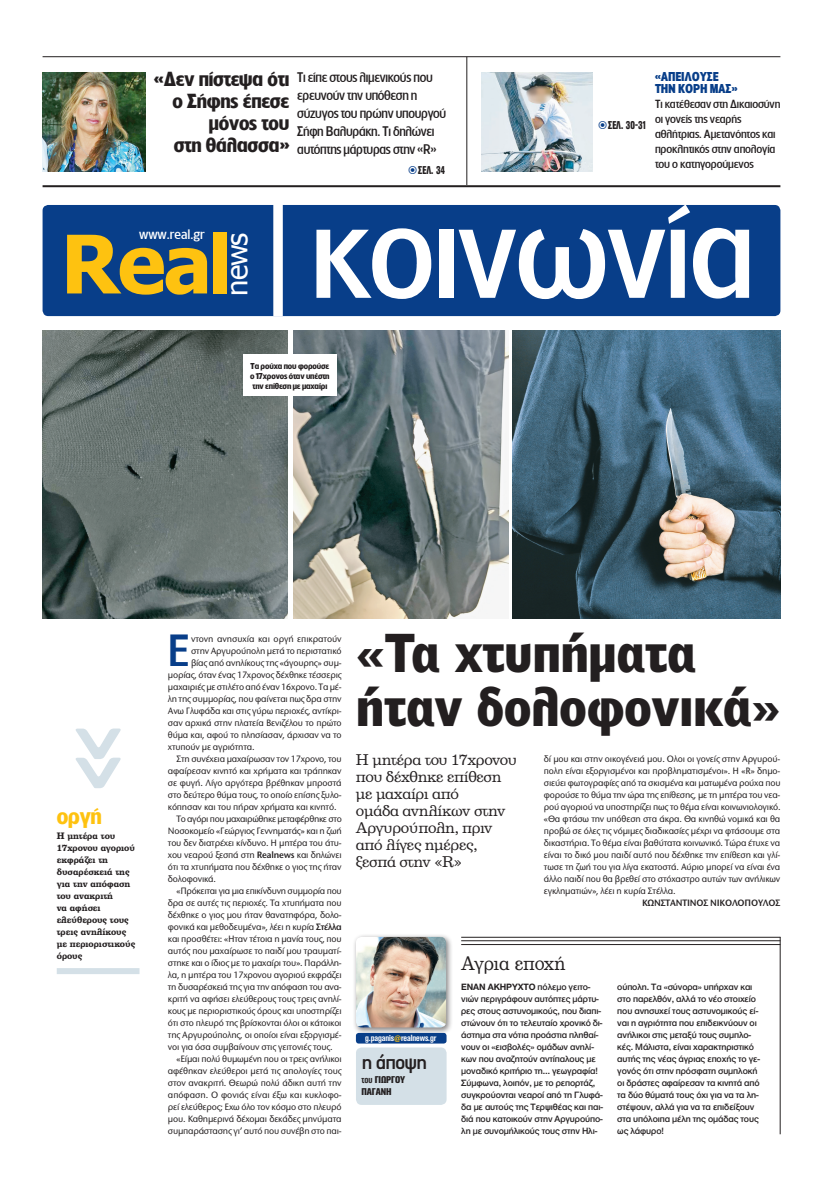
<style>
.page{position:relative;width:823px;height:1191px;background:#fff}
.page>*{position:absolute;margin:0;border:0;box-sizing:border-box;transform-origin:0 0}
.t1{font:500 124px "PF Lounge";letter-spacing:-.01em;color:#fff}
.t2{font:700 80.7px "Tahoma";color:#fec210}
.NEW_Titlos_55pt{font:900 52px/54px "PF Bell Gothic Text";letter-spacing:-.01em;color:#231f20;scale:.96 1}
.NEW_keimeno{font:500 42px "PF Lounge";color:#083e89}
.t3{font:29.1px "Tahoma";color:#fff}
.t4{font:500 22.4px "PF Handbook Pro";letter-spacing:-.04em;color:#231f20}
.New_motto_Distilo{font:700 21px "PF Lounge";color:#fec210}
.t5{font:700 19px/22px "PF Lounge";letter-spacing:-.01em;color:#231f20;text-align:right}
.t6{font:19px "PF Clarendon";letter-spacing:-.02em;color:#231f20;scale:.9 1}
.NEW_ypotitlos15pt{font:15px/17px "PF Clarendon";letter-spacing:-.02em;color:#231f20}
.NEW_ypotitlos15pt-2{font:500 13px/18px "PF Lounge";letter-spacing:-.025em;color:#231f20;scale:.96 1}
.t7{font:500 12.8px "PF Lounge";color:#fff}
.NEW_ypotitlos15pt-3{font:700 12px "PF Lounge";letter-spacing:-.01em;color:#083e89;scale:.96 1}
.t8{font:900 11.6px "PF Akzidenz Text Cond";color:#231f20;scale:.81 1}
.NEW_ypotitlos15pt-4{font:500 11px/15px "PF Lounge";letter-spacing:-.015em;color:#231f20}
.t9{font:900 10px/12px "PF Akzidenz Text Cond";letter-spacing:-.01em;color:#231f20}
.NEW_keimeno_esoxi_co{font:500 9.6px/12px "Stone Sans ITC Hel";letter-spacing:-.02em;color:#231f20;text-align:justify;scale:.96 1}
.NEW_keimeno-2{font:500 9.6px "Stone Sans ITC Hel";letter-spacing:-.02em;color:#231f20;scale:.96 1}
.NEW_keimeno_esoxi_co-2{font:600 9.6px "Stone Sans ITC Hel";letter-spacing:-.02em;color:#231f20;scale:.96 1}
.NEW_keimeno_Apopsi{font:500 9.5px/12px "Helvetica Neue Greek";letter-spacing:-.01em;color:#231f20}
.New_motto_Distilo-2{font:700 9px/12px "PF Clarendon";color:#231f20;scale:.94 1}
.t10{font:700 9px "PF Akzidenz Text Cond";letter-spacing:-.01em;color:#fff}
.NEW_Lezanta{font:700 8px "PF Lounge";letter-spacing:-.02em;color:#231f20}
.s1{font-weight:600}
.s2{color:#fec210}
.s3{font-weight:700}
</style>
<div class="page">
<hr style="left:43px;top:56px;width:737px;height:1px;background:#231f20">
<hr style="left:43px;top:185px;width:737px;height:2px;background:#231f20">
<img style="left:512px;top:330px;width:268px;height:288px">
<img style="left:293px;top:330px;width:215px;height:288px">
<img style="left:43px;top:330px;width:244px;height:288px">
<div style="left:43px;top:205px;width:737px;height:111px;background:#083e89;border-radius:6px"></div>
<div style="left:273px;top:203px;width:9px;height:113px;background:#fff"></div>
<hr style="left:466px;top:57px;width:1px;height:128px;background:#231f20">
<div style="left:356px;top:1047px;width:90px;height:58px;background:#d4e0e7;border-radius:6px"></div>
<div style="left:352px;top:933px;width:101px;height:102px;background:#231f20;opacity:.55"></div>
<img style="left:356px;top:937px;width:90px;height:90px">
<div style="left:356px;top:1033px;width:90px;height:10px;background:#083e89;border-radius:3px"></div>
<hr style="left:461px;top:937px;width:319px;height:1px;background:#231f20">
<hr style="left:461px;top:940px;width:319px;height:1px;background:#231f20">
<hr style="left:461px;top:944px;width:319px;height:1px;background:#231f20">
<hr style="left:779px;top:937px;width:1px;height:197px;background:#231f20">
<div style="left:57px;top:968px;width:82px;height:6px;background:#d4e0e7"></div>
<svg style="left:75px;top:728px;width:46px;height:60px"></svg>
<div style="left:243px;top:354px;width:93px;height:42px;background:#fff"></div>
<img style="left:481px;top:72px;width:111px;height:99px">
<img style="left:43px;top:72px;width:103px;height:99px">
<p class="t5" style="left:154px;top:68px;width:137px">«Δεν πίστεψα ότι ο Σήφης έπεσε μόνος του</p>
<p class="t5" style="left:174px;top:134px;width:117px">στη θάλασσα»</p>
<p class="NEW_ypotitlos15pt-2" style="left:297px;top:68px;width:157px">Τι είπε στους λιμενικούς που ερευνούν την υπόθεση η σύζυγος του πρώην υπουργού<br>Σήφη Βαλυράκη. Τι δηλώνει αυτόπτης μάρτυρας στην «R»</p>
<p class="NEW_ypotitlos15pt-3" style="left:654px;top:70px;width:68px">«ΑΠΕΙΛΟΥΣΕ</p>
<p class="NEW_ypotitlos15pt-3" style="left:654px;top:82px;width:87px">ΤΗΝ ΚΟΡΗ ΜΑΣ»</p>
<p class="NEW_ypotitlos15pt-4" style="left:654px;top:96px;width:127px">Τι κατέθεσαν στη Δικαιοσύνη οι γονείς της νεαρής αθλήτριας. Αμετανόητος και προκλητικός στην απολογία του ο κατηγορούμενος</p>
<p class="t8" style="left:608px;top:119px;width:49px">ΣΕΛ. 30-31</p>
<p class="t8" style="left:418px;top:164px;width:35px">ΣΕΛ. 34</p>
<p class="t7" style="left:139px;top:227px;width:67px">www.real.gr</p>
<p class="t2" style="left:61px;top:207px;width:173px">Real</p>
<p class="t3" style="left:217px;top:296px;width:65px;rotate:-90deg">news</p>
<p class="t1" style="left:309px;top:182px;width:448px">κοινωνία</p>
<p class="NEW_Lezanta" style="left:250px;top:361px;width:80px">Τα ρούχα που φορούσε</p>
<p class="NEW_Lezanta" style="left:250px;top:371px;width:81px">ο 17χρονος όταν υπέστη</p>
<p class="NEW_Lezanta" style="left:252px;top:381px;width:76px">την επίθεση με μαχαίρι</p>
<p class="New_motto_Distilo" style="left:57px;top:804px;width:46px">oργή</p>
<p class="New_motto_Distilo-2" style="left:57px;top:830px;width:85px">Η μητέρα του<br>17χρονου αγοριού εκφράζει τη δυσαρέσκειά της για την απόφαση του ανακριτή<br>να αφήσει ελεύθερους τους τρεις ανηλίκους με περιοριστικούς όρους</p>
<p class="NEW_keimeno" style="left:168px;top:627px;width:23px">Ε</p>
<p class="NEW_keimeno-2" style="left:191px;top:633px;width:158px">ντονη ανησυχία και οργή επικρατούν</p>
<p class="NEW_keimeno-2" style="left:191px;top:645px;width:158px">στην Αργυρούπολη μετά το περιστατικό</p>
<p class="NEW_keimeno-2" style="left:191px;top:657px;width:158px">βίας από ανηλίκους της «άγουρης» συμ-</p>
<p class="NEW_keimeno-2" style="left:168px;top:669px;width:182px">μορίας, όταν ένας 17χρονος δέχθηκε τέσσερις</p>
<p class="NEW_keimeno-2" style="left:168px;top:681px;width:182px">μαχαιριές με στιλέτο από έναν 16χρονο. Τα μέ-</p>
<p class="NEW_keimeno-2" style="left:168px;top:693px;width:182px">λη της συμμορίας, που φαίνεται πως δρα στην</p>
<p class="NEW_keimeno-2" style="left:168px;top:705px;width:182px">Ανω Γλυφάδα και στις γύρω περιοχές, αντίκρι-</p>
<p class="NEW_keimeno-2" style="left:168px;top:717px;width:182px">σαν αρχικά στην πλατεία Βενιζέλου το πρώτο</p>
<p class="NEW_keimeno-2" style="left:168px;top:729px;width:182px">θύμα και, αφού το πλησίασαν, άρχισαν να το</p>
<p class="NEW_keimeno-2" style="left:168px;top:741px;width:92px">χτυπούν με αγριότητα.</p>
<p class="NEW_keimeno_esoxi_co" style="left:168px;top:753px;width:182px;text-indent:9px">Στη συνέχεια μαχαίρωσαν τον 17χρονο, του αφαίρεσαν κινητό και χρήματα και τράπηκαν σε φυγή. Λίγο αργότερα βρέθηκαν μπροστά στο δεύτερο θύμα τους, το οποίο επίσης ξυλο&shy;κόπησαν και του πήραν χρήματα και κινητό.</p>
<p class="NEW_keimeno_esoxi_co" style="left:168px;top:813px;width:182px;text-indent:9px">Το αγόρι που μαχαιρώθηκε μεταφέρθηκε στο Νοσοκομείο «Γεώργιος Γεννηματάς» και η ζωή του δεν διατρέχει κίνδυνο. Η μητέρα του άτυ&shy;χου νεαρού ξεσπά στη <span class="s1">Realnews</span> και δηλώνει ότι τα χτυπήματα που δέχθηκε ο γιος της ήταν δολοφονικά.</p>
<p class="NEW_keimeno_esoxi_co" style="left:168px;top:885px;width:182px;text-indent:9px">«Πρόκειται για μια επικίνδυνη συμμορία που δρα σε αυτές τις περιοχές. Τα χτυπήματα που δέχθηκε ο γιος μου ήταν θανατηφόρα, δολο&shy;φονικά και μεθοδευμένα», λέει η κυρία <span class="s1">Στέλλα </span>και προσθέτει: «Ηταν τέτοια η μανία τους, που αυτός που μαχαίρωσε το παιδί μου τραυματί&shy;στηκε και ο ίδιος με το μαχαίρι του». Παράλλη&shy;λα, η μητέρα του 17χρονου αγοριού εκφράζει τη δυσαρέσκειά της για την απόφαση του ανα&shy;κριτή να αφήσει ελεύθερους τους τρεις ανηλί&shy;κους με περιοριστικούς όρους και υποστηρίζει ότι στο πλευρό της βρίσκονται όλοι οι κάτοικοι της Αργυρούπολης, οι οποίοι είναι εξοργισμέ&shy;νοι για όσα συμβαίνουν στις γειτονιές τους.</p>
<p class="NEW_keimeno_esoxi_co" style="left:168px;top:1053px;width:182px;text-indent:9px">«Είμαι πολύ θυμωμένη που οι τρεις ανήλικοι αφέθηκαν ελεύθεροι μετά τις απολογίες τους στον ανακριτή. Θεωρώ πολύ άδικη αυτή την απόφαση. Ο φονιάς είναι έξω και κυκλοφο&shy;ρεί ελεύθερος; Εχω όλο τον κόσμο στο πλευρό μου. Καθημερινά δέχομαι δεκάδες μηνύματα συμπαράστασης γι’ αυτό που συνέβη στο παι-</p>
<p class="NEW_Titlos_55pt" style="left:356px;top:624px;width:443px">«Τα χτυπήματα ήταν δολοφονικά»</p>
<p class="NEW_ypotitlos15pt" style="left:356px;top:752px;width:162px">Η μητέρα του 17χρονου που δέχθηκε επίθεση με μαχαίρι από<br>ομάδα ανηλίκων στην<br>Αργυρούπολη, πριν από λίγες ημέρες, ξεσπά στην «R»</p>
<p class="NEW_keimeno_esoxi_co" style="left:543px;top:753px;width:248px">δί μου και στην οικογένειά μου. Ολοι οι γονείς στην Αργυρού&shy;πολη είναι εξοργισμένοι και προβληματισμένοι». Η «R» δημο&shy;σιεύει φωτογραφίες από τα σκισμένα και ματωμένα ρούχα που φορούσε το θύμα την ώρα της επίθεσης, με τη μητέρα του νεα&shy;ρού αγοριού να υποστηρίζει πως το θέμα είναι κοινωνιολογικό. «Θα φτάσω την υπόθεση στα άκρα. Θα κινηθώ νομικά και θα προβώ σε όλες τις νόμιμες διαδικασίες μέχρι να φτάσουμε στα δικαστήρια. Το θέμα είναι βαθύτατα κοινωνικό. Τώρα έτυχε να είναι το δικό μου παιδί αυτό που δέχθηκε την επίθεση και γλί&shy;τωσε τη ζωή του για λίγα εκατοστά. Αύριο μπορεί να είναι ένα άλλο παιδί που θα βρεθεί στο στόχαστρο αυτών των ανήλικων εγκληματιών», λέει η κυρία Στέλλα.</p>
<p class="NEW_keimeno_esoxi_co-2" style="left:641px;top:897px;width:145px">ΚΩΝΣΤΑΝΤΙΝΟΣ ΝΙΚΟΛΟΠΟΥΛΟΣ</p>
<p class="t10" style="left:365px;top:1033px;width:73px">g.paganis<span class="s2">@</span>realnews.gr</p>
<p class="t4" style="left:361px;top:1048px;width:67px">η άποψη</p>
<p class="t9" style="left:361px;top:1074px;width:45px"><span class="s3">του</span> ΓΙΩΡΓΟY<br>ΠΑΓΑΝΗ</p>
<p class="t6" style="left:461px;top:953px;width:118px">Αγρια εποχή</p>
<p class="NEW_keimeno_Apopsi" style="left:461px;top:981px;width:143px"><span class="s3">ΕΝΑΝ ΑΚΉΡΥΧΤΟ</span> πόλεμο γειτο&shy;νιών περιγράφουν αυτόπτες μάρτυ&shy;ρες στους αστυνομικούς, που διαπι&shy;στώνουν ότι το τελευταίο χρονικό δι&shy;άστημα στα νότια προάστια πληθαί&shy;νουν οι «εισβολές» ομάδων ανηλί&shy;κων που αναζητούν αντίπαλους με μοναδικό κριτήριο τη… γεωγραφία!<br>Σύμφωνα, λοιπόν, με το ρεπορτάζ, συγκρούονται νεαροί από τη Γλυφά&shy;δα με αυτούς της Τερψιθέας και παι&shy;διά που κατοικούν στην Αργυρούπο&shy;λη με συνομήλικούς τους στην Ηλι-</p>
<p class="NEW_keimeno_Apopsi" style="left:617px;top:981px;width:144px">ούπολη. Τα «σύνορα» υπήρχαν και στο παρελθόν, αλλά το νέο στοιχείο που ανησυχεί τους αστυνομικούς εί&shy;ναι η αγριότητα που επιδεικνύουν οι ανήλικοι στις μεταξύ τους συμπλο&shy;κές. Μάλιστα, είναι χαρακτηριστικό αυτής της νέας άγριας εποχής το γε&shy;γονός ότι στην πρόσφατη συμπλοκή οι δράστες αφαίρεσαν τα κινητά από τα δύο θύματά τους όχι για να τα λη&shy;στέψουν, αλλά για να τα επιδείξουν στα υπόλοιπα μέλη της ομάδας τους ως λάφυρο!</p>
</div>
